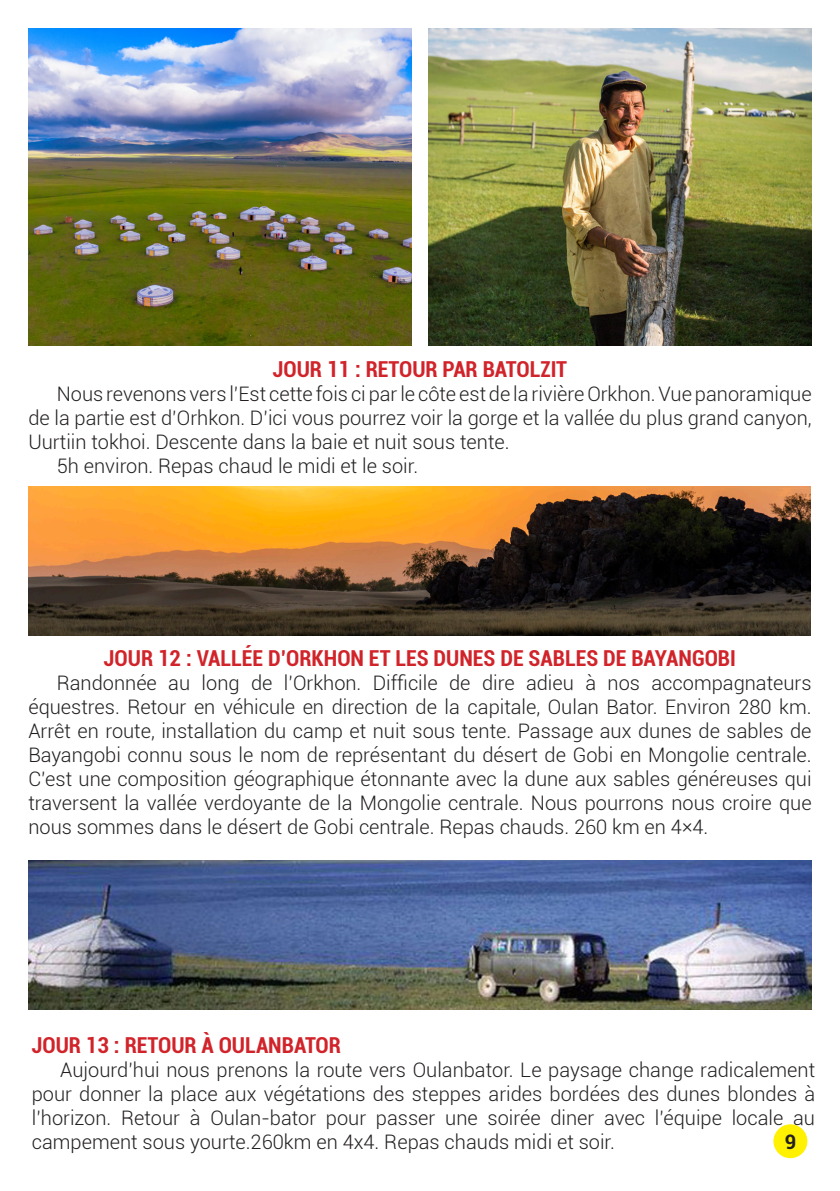
<style>
.page{position:relative;width:840px;height:1191px;background:#fff}
.page>*{position:absolute;margin:0;border:0;box-sizing:border-box;transform-origin:0 0}
.Tolgoi_11pt_ulaan{font:700 condensed 22px "Roboto";color:#d1232a}
.Undsen{font:300 20px/24px "Roboto";color:#231f20;text-align:justify}
.t1{font:700 20px "Roboto";color:#231f20}
</style>
<div class="page">
<div style="left:773px;top:1124px;width:33px;height:34px;background:#fff101;border-radius:50%"></div>
<img style="left:28px;top:28px;width:383px;height:318px">
<img style="left:428px;top:28px;width:383px;height:318px">
<img style="left:28px;top:487px;width:781px;height:148px">
<img style="left:28px;top:861px;width:783px;height:148px">
<p class="Tolgoi_11pt_ulaan" style="left:273px;top:353px;width:295px">JOUR 11 : RETOUR PAR BATOLZIT</p>
<p class="Undsen" style="left:28px;top:381px;width:784px;text-indent:28px">Nous revenons vers l’Est cette fois ci par le côte est de la rivière Orkhon. Vue panoramique de la partie est d’Orhkon. D’ici vous pourrez voir la gorge et la vallée du plus grand canyon, Uurtiin tokhoi. Descente dans la baie et nuit sous tente.</p>
<p class="Undsen" style="left:57px;top:453px;width:363px">5h environ. Repas chaud le midi et le soir.</p>
<p class="Tolgoi_11pt_ulaan" style="left:104px;top:643px;width:633px">JOUR 12 : VALLÉE D’ORKHON ET LES DUNES DE SABLES DE BAYANGOBI</p>
<p class="Undsen" style="left:28px;top:670px;width:784px;text-indent:28px">Randonnée au long de l’Orkhon. Difficile de dire adieu à nos accompagnateurs équestres. Retour en véhicule en direction de la capitale, Oulan Bator. Environ 280 km.<br>Arrêt en route, installation du camp et nuit sous tente. Passage aux dunes de sables de Bayangobi connu sous le nom de représentant du désert de Gobi en Mongolie centrale.<br>C’est une composition géographique étonnante avec la dune aux sables généreuses qui traversent la vallée verdoyante de la Mongolie centrale. Nous pourrons nous croire que nous sommes dans le désert de Gobi centrale. Repas chauds. 260 km en 4×4.</p>
<p class="Tolgoi_11pt_ulaan" style="left:32px;top:1029px;width:310px">JOUR 13 : RETOUR À OULANBATOR</p>
<p class="Undsen" style="left:32px;top:1057px;width:784px;text-indent:28px">Aujourd’hui nous prenons la route vers Oulanbator. Le paysage change radicalement pour donner la place aux végétations des steppes arides bordées des dunes blondes à l’horizon. Retour à Oulan-bator pour passer une soirée diner avec l’équipe locale au campement sous yourte.260km en 4x4. Repas chauds midi et soir.</p>
<p class="t1" style="left:784px;top:1127px;width:13px">9</p>
</div>
